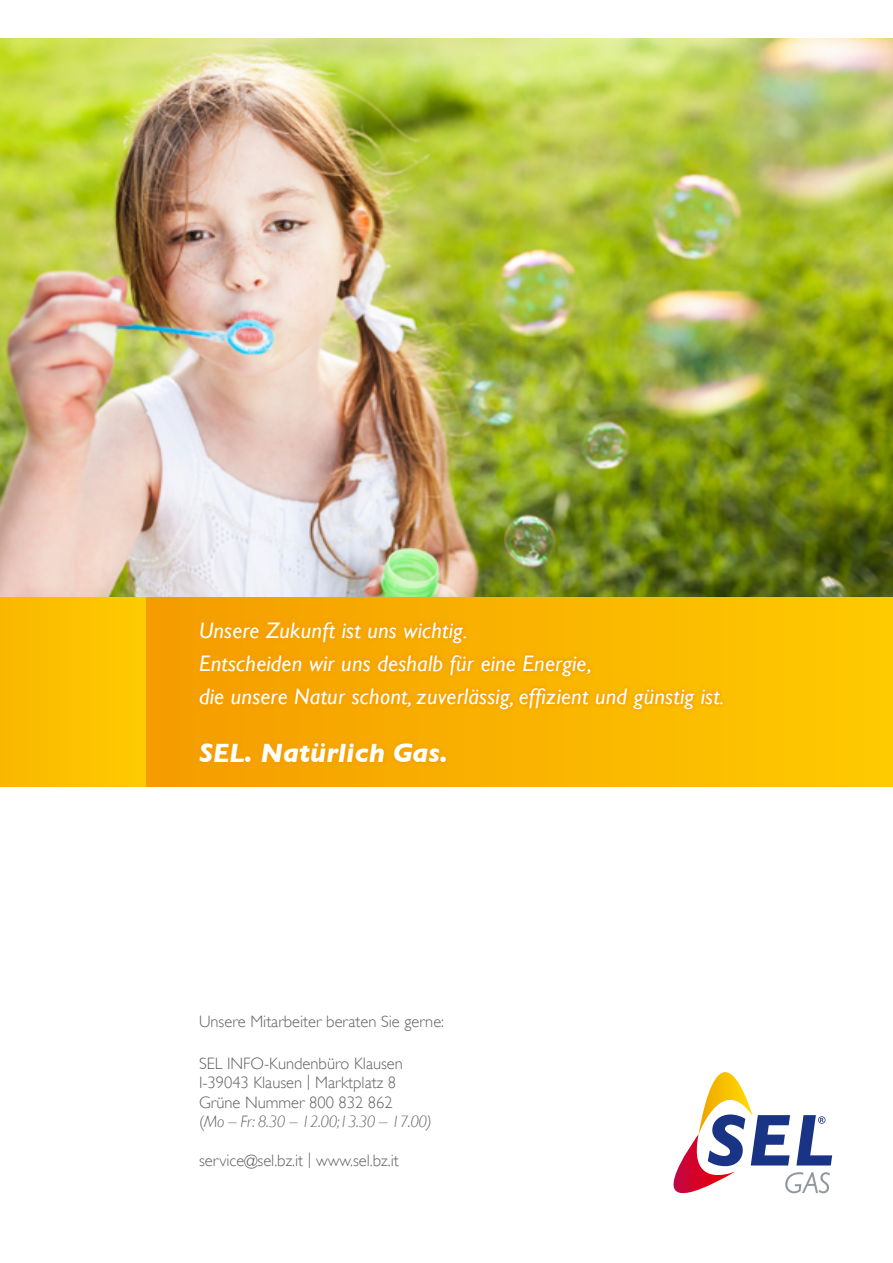
<style>
.page{position:relative;width:893px;height:1263px;background:#fff}
.page>*{position:absolute;margin:0;border:0;box-sizing:border-box;transform-origin:0 0}
.t1{font:italic 700 27px "Gill Sans";color:#fff}
.t2{font:italic 22.5px/33px "Gill Sans";letter-spacing:.01em;color:#fff}
.t3{font:300 16.5px/19.5px "Gill Sans";color:#626261}
.s1{font-style:italic}
</style>
<div class="page">
<img style="left:0;top:38px;width:893px;height:559px">
<div style="left:146px;top:597px;width:747px;height:190px;background:linear-gradient(to right,#f59b00,#feca00)"></div>
<div style="left:0;top:597px;width:146px;height:190px;background:#fcc000"></div>
<div style="left:195px;top:617px;width:532px;height:149px;background:linear-gradient(to right,#f49c00,#fcbd00)"></div>
<svg style="left:673px;top:1072px;width:159px;height:122px"></svg>
<h2 class="t2" style="left:199px;top:613px;width:527px">Unsere Zukunft ist uns wichtig.<br>Entscheiden wir uns deshalb für eine Energie,<br>die unsere Natur schont, zuverlässig, effizient und günstig ist.</h2>
<h1 class="t1" style="left:199px;top:737px;width:250px">SEL. Natürlich Gas.</h1>
<p class="t3" style="left:199px;top:1011px;width:247px">Unsere Mitarbeiter beraten Sie gerne:</p>
<p class="t3" style="left:199px;top:1053px;width:234px">SEL INFO-Kundenbüro Klausen<br>I-39043 Klausen | Marktplatz 8<br>Grüne Nummer 800 832 862<br>(<span class="s1">Mo – Fr: 8.30 – 12.00;13.30 – 17.00)</span></p>
<p class="t3" style="left:199px;top:1151px;width:201px">service@sel.bz.it | www.sel.bz.it</p>
</div>
